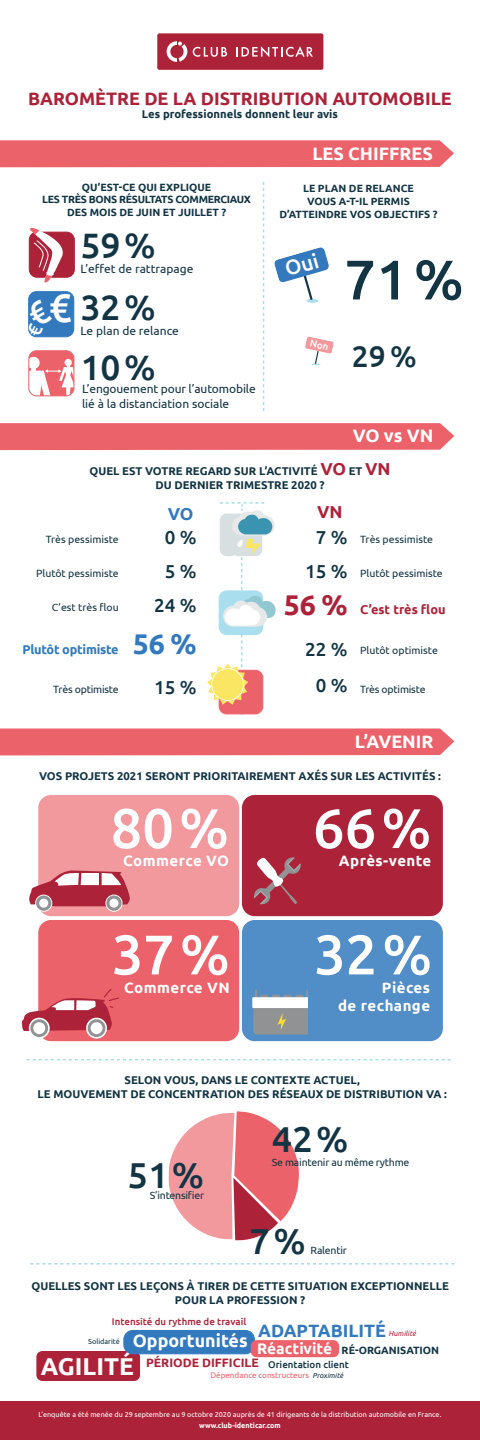
<style>
.page{position:relative;width:480px;height:1440px;background:#fff}
.page>*{position:absolute;margin:0;border:0;box-sizing:border-box;transform-origin:0 0}
.t1{font:500 55.72px "Ubuntu";color:#fff}
.t2{font:500 55.72px "Ubuntu";color:#123443}
.t3{font:500 39.83px "Ubuntu";color:#fff}
.t4{font:500 36px "Ubuntu";color:#123443}
.t5{font:500 35.25px "Ubuntu";color:#123443}
.t6{font:500 29.78px "Ubuntu";color:#123443}
.t7{font:700 28.5px "Ubuntu";color:#ac2339}
.t8{font:700 28.5px "Ubuntu";color:#3279be}
.t9{font:700 24.38px "Ubuntu";color:#fff}
.t10{font:500 18.75px/33.8px "Ubuntu";color:#123443;text-align:center}
.t11{font:700 18px "Ubuntu";color:#ab2239}
.t12{font:700 18px "Ubuntu";color:#fff}
.t13{font:700 17.85px "Ubuntu";color:#fff}
.t14{font:700 17.85px "Ubuntu";color:#3279be}
.t15{font:700 17.25px "Ubuntu";color:#3279be}
.t16{font:700 17.25px "Ubuntu";color:#ac2339}
.t17{font:700 15px/18px "Ubuntu";letter-spacing:.03em;color:#fff;text-align:right}
.t18{font:700 12.75px "Ubuntu";letter-spacing:-.02em;color:#3279be}
.t19{font:700 12.75px "Ubuntu";color:#ac2339}
.t20{font:700 12.15px "Ubuntu";color:#ac2339}
.t21{font:12px/14.4px "Ubuntu";color:#123443}
.t22{font:700 11.25px/13.5px "Ubuntu";color:#123443;text-align:center}
.t23{font:700 10.57px "Ubuntu";color:#123443}
.t24{font:10.5px "Ubuntu";letter-spacing:-.01em;color:#123443}
.t25{font:700 10.5px/12.6px "Ubuntu";color:#123443;text-align:center}
.t26{font:500 9.75px "Ubuntu";color:#ac2339}
.t27{font:500 9.75px "Ubuntu";color:#123443}
.t28{font:8.1px "Ubuntu";color:#ec626a}
.t29{font:7.27px "Ubuntu";color:#123443}
.t30{font:italic 7.27px "Ubuntu";color:#ac2339}
.t31{font:7.2px "Ubuntu";color:#fff}
.t32{font:700 7.2px "Ubuntu";color:#fff}
.s1{font-size:17.25px;color:#ac2339}
.s2{font-style:italic;font-size:7.27px;color:#123443}
</style>
<div class="page">
<div style="left:39px;top:796px;width:199px;height:119px;background:#f2999e;border-radius:12px"></div>
<div style="left:38px;top:795px;width:201px;height:121px;border:2px solid #ec626a;border-radius:12px"></div>
<div style="left:243px;top:796px;width:199px;height:119px;background:#ac2339;border-radius:12px"></div>
<div style="left:242px;top:795px;width:201px;height:121px;border:2px solid #ac2339;border-radius:12px"></div>
<svg style="left:0;top:423px;width:454px;height:27px;background:#ec656d"></svg>
<div style="left:0;top:1401px;width:480px;height:39px;background:#ac2339"></div>
<svg style="left:306px;top:299px;width:12px;height:4px"></svg>
<div style="left:0;top:140px;width:454px;height:27px;background:#ec626a"></div>
<svg style="left:168px;top:1111px;width:131px;height:130px"></svg>
<div style="left:157px;top:33px;width:166px;height:37px;background:#ac2339;border-radius:2px"></div>
<svg style="left:167px;top:41px;width:20px;height:21px"></svg>
<svg style="left:193px;top:47px;width:34px;height:10px"></svg>
<svg style="left:236px;top:46px;width:77px;height:11px"></svg>
<div style="left:29px;top:351px;width:45px;height:45px;background:#ec626a;border-radius:8px"></div>
<svg style="left:30px;top:357px;width:44px;height:39px"></svg>
<div style="left:28px;top:350px;width:46px;height:46px;border:1px solid #ec626a;border-radius:8px"></div>
<svg style="left:263px;top:182px;width:1px;height:229px"></svg>
<svg style="left:27px;top:1059px;width:424px;height:1px"></svg>
<svg style="left:30px;top:1263px;width:424px;height:2px"></svg>
<div style="left:29px;top:292px;width:45px;height:45px;background:#3279be;border-radius:8px"></div>
<div style="left:28px;top:291px;width:46px;height:46px;border:1px solid #3279be;border-radius:8px"></div>
<svg style="left:29px;top:870px;width:101px;height:36px"></svg>
<svg style="left:35px;top:895px;width:17px;height:17px"></svg>
<div style="left:36px;top:895px;width:15px;height:16px;border:3px solid #919293;border-radius:50%"></div>
<svg style="left:105px;top:895px;width:18px;height:17px"></svg>
<div style="left:106px;top:895px;width:16px;height:16px;border:3px solid #919293;border-radius:50%"></div>
<svg style="left:254px;top:857px;width:47px;height:48px"></svg>
<div style="left:0;top:729px;width:454px;height:26px;background:#ec626a"></div>
<div style="left:39px;top:921px;width:199px;height:119px;background:#ec626a;border-radius:12px"></div>
<div style="left:38px;top:920px;width:201px;height:121px;border:2px solid #ec626a;border-radius:12px"></div>
<div style="left:243px;top:921px;width:199px;height:119px;background:#518dc7;border-radius:12px"></div>
<div style="left:242px;top:920px;width:201px;height:121px;border:2px solid #3279be;border-radius:12px"></div>
<svg style="left:252px;top:989px;width:56px;height:46px;background:#a2abb3"></svg>
<svg style="left:29px;top:1018px;width:21px;height:21px"></svg>
<div style="left:30px;top:1019px;width:18px;height:18px;border:3px solid #919293;border-radius:50%"></div>
<svg style="left:86px;top:1018px;width:21px;height:21px"></svg>
<div style="left:88px;top:1019px;width:17px;height:18px;border:3px solid #919293;border-radius:50%"></div>
<svg style="left:22px;top:989px;width:97px;height:42px"></svg>
<div style="left:29px;top:232px;width:45px;height:45px;background:#ac2339;border-radius:8px"></div>
<div style="left:29px;top:232px;width:46px;height:46px;border:1px solid #ac2339;border-radius:8px"></div>
<svg style="left:29px;top:227px;width:37px;height:56px"></svg>
<div style="left:37px;top:1352px;width:102px;height:28px;background:#ac2339;border-radius:5px"></div>
<div style="left:36px;top:1351px;width:104px;height:30px;border:2px solid #ac2339;border-radius:5px"></div>
<div style="left:124px;top:1330px;width:130px;height:24px;background:#3279be;border-radius:9px"></div>
<div style="left:123px;top:1330px;width:132px;height:24px;border:1px solid #3279be;border-radius:9px"></div>
<div style="left:251px;top:1341px;width:87px;height:15px;background:#ec626a;border-radius:5px"></div>
<div style="left:251px;top:1340px;width:88px;height:17px;border:2px solid #ec626a;border-radius:5px"></div>
<svg style="left:207px;top:502px;width:69px;height:213px"></svg>
<svg style="left:305px;top:336px;width:29px;height:29px"></svg>
<svg style="left:274px;top:247px;width:55px;height:53px"></svg>
<svg style="left:28px;top:299px;width:24px;height:38px"></svg>
<h3 class="t11" style="left:28px;top:88px;width:425px">BAROMÈTRE DE LA DISTRIBUTION AUTOMOBILE</h3>
<p class="t22" style="left:142px;top:108px;width:198px">Les professionnels donnent leur avis</p>
<h3 class="t12" style="left:312px;top:143px;width:122px">LES CHIFFRES</h3>
<p class="t25" style="left:42px;top:181px;width:210px">QU’EST-CE QUI EXPLIQUE<br>LES TRÈS BONS RÉSULTATS COMMERCIAUX<br>DES MOIS DE JUIN ET JUILLET ?</p>
<h3 class="t5" style="left:81px;top:223px;width:77px">59%</h3>
<h2 class="t3" style="left:49px;top:283px;width:24px">€</h2>
<p class="t21" style="left:81px;top:262px;width:114px">L’effet de rattrapage</p>
<h3 class="t5" style="left:81px;top:285px;width:77px">32%</h3>
<p class="t21" style="left:81px;top:323px;width:100px">Le plan de relance</p>
<h3 class="t5" style="left:81px;top:345px;width:77px">10%</h3>
<p class="t21" style="left:82px;top:382px;width:175px">L’engouement pour l’automobile lié à la distanciation sociale</p>
<p class="t25" style="left:279px;top:182px;width:160px">LE PLAN DE RELANCE<br>VOUS A-T-IL PERMIS<br>D’ATTEINDRE VOS OBJECTIFS ?</p>
<h1 class="t2" style="left:344px;top:244px;width:121px">71%</h1>
<h3 class="t6" style="left:352px;top:338px;width:67px">29%</h3>
<h3 class="t12" style="left:353px;top:425px;width:82px">VO vs VN</h3>
<p class="t22" style="left:90px;top:465px;width:303px">QUEL EST VOTRE REGARD SUR L’ACTIVITÉ <span class="s1">VO</span> ET <span class="s1">VN<br></span>DU DERNIER TRIMESTRE 2020 ?</p>
<p class="t24" style="left:46px;top:533px;width:74px">Très pessimiste</p>
<p class="t24" style="left:36px;top:567px;width:84px">Plutôt pessimiste</p>
<p class="t24" style="left:52px;top:601px;width:68px">C’est très flou</p>
<p class="t18" style="left:22px;top:641px;width:98px">Plutôt optimiste</p>
<p class="t24" style="left:53px;top:683px;width:67px">Très optimiste</p>
<h3 class="t15" style="left:168px;top:503px;width:27px">VO</h3>
<h3 class="t16" style="left:317px;top:502px;width:27px">VN</h3>
<h3 class="t10" style="left:154px;top:520px;width:44px">0 %<br>5 %<br>24 %</h3>
<h3 class="t8" style="left:133px;top:627px;width:65px">56%</h3>
<h3 class="t10" style="left:154px;top:670px;width:44px">15 %</h3>
<h3 class="t10" style="left:305px;top:520px;width:44px">7 %<br>15 %</h3>
<h3 class="t7" style="left:284px;top:587px;width:65px">56%</h3>
<h3 class="t10" style="left:305px;top:631px;width:44px;line-height:36px">22 %<br>0 %</h3>
<p class="t24" style="left:360px;top:533px;width:74px">Très pessimiste</p>
<p class="t24" style="left:360px;top:567px;width:84px">Plutôt pessimiste</p>
<p class="t19" style="left:360px;top:602px;width:87px">C’est très flou</p>
<p class="t24" style="left:360px;top:644px;width:79px">Plutôt optimiste</p>
<p class="t24" style="left:360px;top:683px;width:67px">Très optimiste</p>
<h3 class="t12" style="left:355px;top:731px;width:80px">L’AVENIR</h3>
<p class="t22" style="left:39px;top:769px;width:404px">VOS PROJETS 2021 SERONT PRIORITAIREMENT AXÉS SUR LES ACTIVITÉS :</p>
<h1 class="t1" style="left:111px;top:793px;width:120px">80%</h1>
<h3 class="t17" style="left:123px;top:852px;width:107px">Commerce VO</h3>
<h1 class="t1" style="left:111px;top:919px;width:120px">37%</h1>
<h3 class="t17" style="left:124px;top:978px;width:107px">Commerce VN</h3>
<h1 class="t1" style="left:313px;top:793px;width:120px">66%</h1>
<h3 class="t17" style="left:339px;top:852px;width:94px">Après-vente</h3>
<h1 class="t1" style="left:314px;top:919px;width:120px">32%</h1>
<h3 class="t17" style="left:338px;top:978px;width:93px">Pièces<br>de rechange</h3>
<p class="t22" style="left:38px;top:1073px;width:411px">SELON VOUS, DANS LE CONTEXTE ACTUEL,<br>LE MOUVEMENT DE CONCENTRATION DES RÉSEAUX DE DISTRIBUTION VA :</p>
<h3 class="t4" style="left:272px;top:1117px;width:78px">42%</h3>
<p class="t24" style="left:272px;top:1156px;width:139px">Se maintenir au même rythme</p>
<p class="t24" style="left:150px;top:1189px;width:56px">S’intensifier</p>
<h3 class="t4" style="left:250px;top:1218px;width:58px">7%</h3>
<h3 class="t4" style="left:128px;top:1152px;width:78px">51%</h3>
<p class="t24" style="left:311px;top:1244px;width:38px">Ralentir</p>
<p class="t22" style="left:32px;top:1279px;width:419px">QUELLES SONT LES LEÇONS À TIRER DE CETTE SITUATION EXCEPTIONNELLE<br>POUR LA PROFESSION ?</p>
<p class="t26" style="left:112px;top:1316px;width:136px">Intensité du rythme de travail</p>
<h3 class="t14" style="left:258px;top:1319px;width:129px">ADAPTABILITÉ</h3>
<p class="t20" style="left:146px;top:1356px;width:114px">PÉRIODE DIFFICILE</p>
<p class="t30" style="left:389px;top:1329px;width:29px">Humilité</p>
<h3 class="t13" style="left:133px;top:1330px;width:201px">Opportunités <sub>Réactivité</sub></h3>
<p class="t29" style="left:88px;top:1337px;width:33px">Solidarité</p>
<p class="t23" style="left:342px;top:1343px;width:99px">RÉ-ORGANISATION</p>
<h3 class="t9" style="left:41px;top:1351px;width:94px">AGILITÉ</h3>
<p class="t27" style="left:268px;top:1358px;width:82px">Orientation client</p>
<p class="t28" style="left:210px;top:1370px;width:135px">Dépendance constructeurs <span class="s2">Proximité</span></p>
<p class="t31" style="left:39px;top:1410px;width:404px">L’enquête a été menée du 29 septembre au 9 octobre 2020 auprès de 41 dirigeants de la distribution automobile en France.</p>
<p class="t32" style="left:199px;top:1421px;width:83px">www.club-identicar.com</p>
</div>
